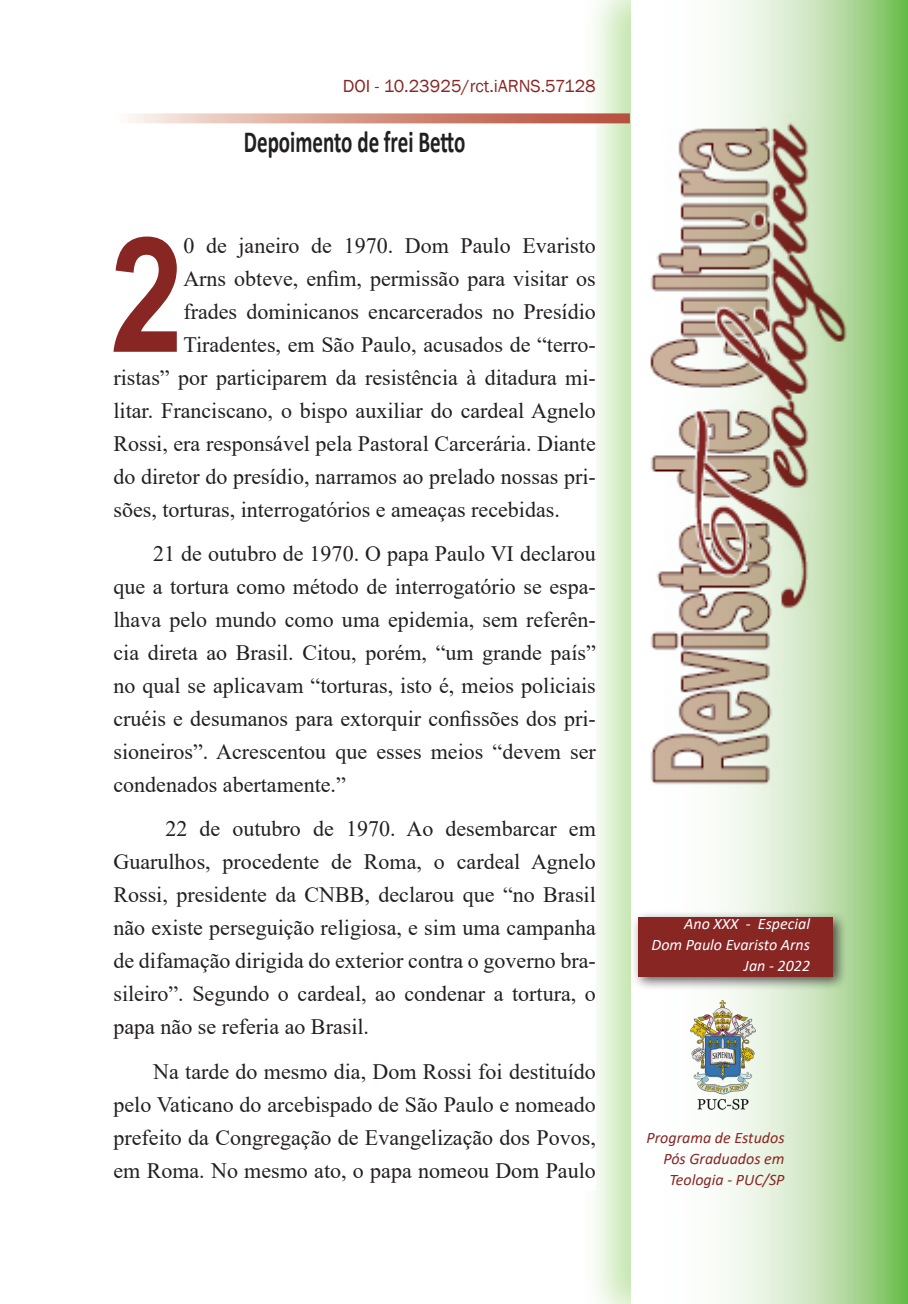
<style>
.page{position:relative;width:908px;height:1304px;background:#fff}
.page>*{position:absolute;margin:0;border:0;box-sizing:border-box;transform-origin:0 0}
.t1{font:700 160.4px "Arial Narrow";color:#882624}
.t2{font:700 30.8px "Calibri";color:#231f20;scale:.68 1}
.t3{font:22px/33px "Times New Roman";color:#231f20;text-align:justify}
.t4{font:18px "Franklin Gothic";color:#882624}
.t5{font:italic 16px/21px "Calibri";color:#882624;text-align:right}
.t6{font:italic 16px/21px "Calibri";color:#fff;text-align:right}
</style>
<div class="page">
<div style="left:579px;top:0;width:328px;height:1304px;background:#5fbb23;opacity:.38"></div>
<svg style="left:631px;top:0;width:276px;height:1304px"></svg>
<img style="left:649px;top:113px;width:198px;height:680px">
<div style="left:630px;top:910px;width:217px;height:81px;background:#231f20;opacity:.75"></div>
<div style="left:637px;top:917px;width:195px;height:59px;background:#882624"></div>
<img style="left:686px;top:999px;width:71px;height:113px">
<div style="left:113px;top:113px;width:482px;height:1078px;background:#fff"></div>
<svg style="left:128px;top:113px;width:501px;height:10px;background:#d69a8b"></svg>
<p class="t4" style="left:342px;top:75px;width:254px">DOI - 10.23925/rct.iARNS.57128</p>
<h2 class="t2" style="left:244px;top:120px;width:327px">Depoimento de frei Betto</h2>
<h1 class="t1" style="left:110px;top:174px;width:75px">2</h1>
<p class="t3" style="left:183px;top:228px;width:414px">0 de janeiro de 1970. Dom Paulo Evaristo</p>
<p class="t3" style="left:183px;top:261px;width:414px">Arns obteve, enfim, permissão para visitar os</p>
<p class="t3" style="left:183px;top:294px;width:414px">frades dominicanos encarcerados no Presídio</p>
<p class="t3" style="left:183px;top:327px;width:414px">Tiradentes, em São Paulo, acusados de “terro-</p>
<p class="t3" style="left:113px;top:360px;width:483px">ristas” por participarem da resistência à ditadura mi-</p>
<p class="t3" style="left:113px;top:393px;width:483px">litar. Franciscano, o bispo auxiliar do cardeal Agnelo</p>
<p class="t3" style="left:113px;top:426px;width:483px">Rossi, era responsável pela Pastoral Carcerária. Diante</p>
<p class="t3" style="left:113px;top:459px;width:483px">do diretor do presídio, narramos ao prelado nossas pri-</p>
<p class="t3" style="left:113px;top:492px;width:447px">sões, torturas, interrogatórios e ameaças recebidas.</p>
<p class="t3" style="left:113px;top:537px;width:483px;text-indent:40px">21 de outubro de 1970. O papa Paulo VI declarou que a tortura como método de interrogatório se espa&shy;lhava pelo mundo como uma epidemia, sem referên&shy;cia direta ao Brasil. Citou, porém, “um grande país” no qual se aplicavam “torturas, isto é, meios policiais cruéis e desumanos para extorquir confissões dos pri&shy;sioneiros”. Acrescentou que esses meios “devem ser condenados abertamente.”</p>
<p class="t3" style="left:113px;top:812px;width:483px;text-indent:52px">22 de outubro de 1970. Ao desembarcar em Guarulhos, procedente de Roma, o cardeal Agnelo Rossi, presidente da CNBB, declarou que “no Brasil não existe perseguição religiosa, e sim uma campanha de difamação dirigida do exterior contra o governo bra&shy;sileiro”. Segundo o cardeal, ao condenar a tortura, o papa não se referia ao Brasil.</p>
<p class="t3" style="left:113px;top:1054px;width:483px;text-indent:40px">Na tarde do mesmo dia, Dom Rossi foi destituído pelo Vaticano do arcebispado de São Paulo e nomeado prefeito da Congregação de Evangelização dos Povos, em Roma. No mesmo ato, o papa nomeou Dom Paulo</p>
<p class="t6" style="left:651px;top:913px;width:160px">Ano XXX - Especial<br>Dom Paulo Evaristo Arns<br>Jan - 2022</p>
<p class="t5" style="left:646px;top:1127px;width:139px">Programa de Estudos<br>Pós Graduados em<br>Teologia - PUC/SP</p>
</div>
